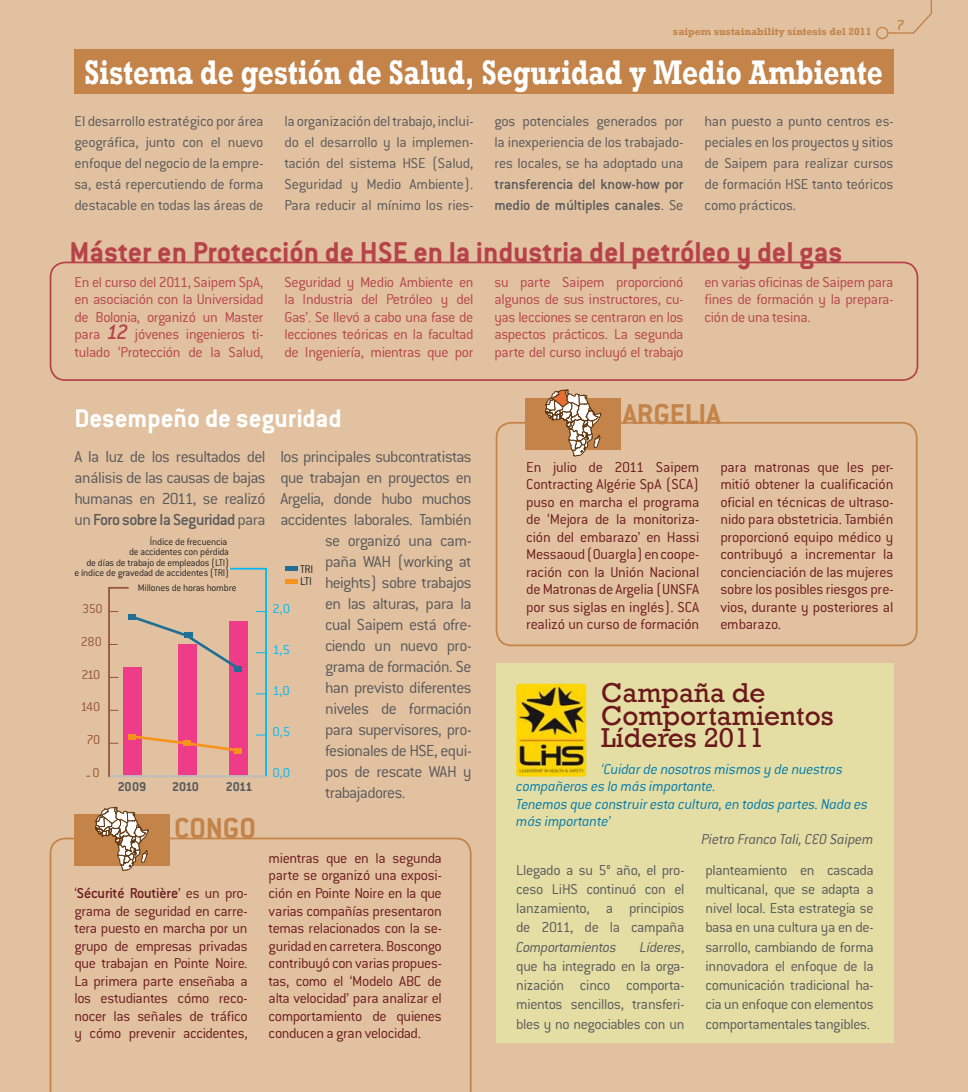
<style>
.page{position:relative;width:968px;height:1092px;background:#fff}
.page>*{position:absolute;margin:0;border:0;box-sizing:border-box;transform-origin:0 0}
.t1{font:700 35px "Rockwell";color:#fff;scale:.8 1}
.t2{font:700 31.5px "Conduit ITC Std";color:#b7434a}
.t3{font:700 31.5px "Conduit ITC Std";letter-spacing:-.005em;color:#c38349}
.t4{font:28px/22.8px "Rockwell";color:#6b191c}
.t5{font:700 28px "Conduit ITC Std";color:#fff}
.t6{font:300 17.5px/21px "Conduit ITC Std";letter-spacing:-.035em;color:#58585a;text-align:justify}
.t7{font:300 15.75px/17.5px "Conduit ITC Std";letter-spacing:-.02em;color:#6b191c;text-align:justify}
.t8{font:300 15.75px/19.2px "Conduit ITC Std";letter-spacing:-.02em;color:#58585a;text-align:justify}
.t9{font:300 15.75px/17.5px "Conduit ITC Std";letter-spacing:-.025em;color:#b7434a;text-align:justify}
.t10{font:italic 300 15.75px/17.5px "Conduit ITC Std";letter-spacing:-.01em;color:#007aae}
.t11{font:500 15.75px/21px "Conduit ITC Std";letter-spacing:-.015em;color:#58585a}
.t12{font:italic 300 15.75px "Conduit ITC Std";letter-spacing:-.015em;color:#58585a}
.t13{font:500 15.75px "Conduit ITC Std";color:#c38349}
.t14{font:300 14px "Conduit ITC";letter-spacing:-.035em;color:#955436}
.t15{font:300 14px "Conduit ITC";color:#00b9f2;scale:1.04 1}
.t16{font:700 14px "Conduit ITC";letter-spacing:-.02em;color:#58595b}
.t17{font:300 12.25px/12.2px "Conduit ITC";letter-spacing:-.02em;color:#231f20}
.t18{font:300 10.5px/10.5px "Conduit ITC";letter-spacing:-.015em;color:#231f20;text-align:right}
.t19{font:700 10.5px "Rockwell";color:#c38349}
.s1{font-weight:300}
.s2{font-weight:500;font-style:italic;font-size:22.75px}
.s3{font-weight:500}
.s4{font-style:italic}
</style>
<div class="page">
<div style="left:0;top:0;width:967px;height:1091px;background:#e1c1a0"></div>
<svg style="left:50px;top:261px;width:868px;height:120px"></svg>
<svg style="left:876px;top:0;width:55px;height:39px"></svg>
<div style="left:74px;top:50px;width:819px;height:44px;background:#c38349"></div>
<svg style="left:50px;top:837px;width:421px;height:254px"></svg>
<div style="left:74px;top:814px;width:95px;height:52px;background:#c38349"></div>
<svg style="left:95px;top:806px;width:53px;height:64px"></svg>
<div style="left:285px;top:566px;width:13px;height:5px;background:#1f6f96"></div>
<div style="left:285px;top:578px;width:13px;height:5px;background:#f7931d"></div>
<svg style="left:108px;top:567px;width:159px;height:210px"></svg>
<div style="left:128px;top:614px;width:8px;height:6px;background:#1f6f96"></div>
<div style="left:184px;top:632px;width:8px;height:6px;background:#1f6f96"></div>
<div style="left:234px;top:666px;width:8px;height:6px;background:#1f6f96"></div>
<div style="left:128px;top:733px;width:8px;height:6px;background:#f7931d"></div>
<div style="left:183px;top:740px;width:8px;height:6px;background:#f7931d"></div>
<div style="left:234px;top:747px;width:8px;height:6px;background:#f7931d"></div>
<div style="left:496px;top:662px;width:397px;height:380px;background:#e4dea5"></div>
<img style="left:516px;top:683px;width:70px;height:93px">
<svg style="left:495px;top:422px;width:422px;height:224px"></svg>
<div style="left:525px;top:398px;width:95px;height:52px;background:#c38349"></div>
<svg style="left:545px;top:389px;width:56px;height:68px"></svg>
<p class="t19" style="left:673px;top:25px;width:200px">saipem sustainability síntesis del 2011</p>
<p class="t13" style="left:896px;top:18px;width:10px">7</p>
<h1 class="t1" style="left:84px;top:51px;width:999px">Sistema de gestión de Salud, Seguridad y Medio Ambiente</h1>
<p class="t8" style="left:74px;top:112px;width:190px;line-height:21px">El desarrollo estratégico por área geográfica, junto con el nuevo enfoque del negocio de la empre&shy;sa, está repercutiendo de forma destacable en todas las áreas de</p>
<p class="t8" style="left:284px;top:112px;width:190px;line-height:21px">la organización del trabajo, inclui&shy;do el desarrollo y la implemen&shy;tación del sistema HSE (Salud, Seguridad y Medio Ambiente).<br>Para reducir al mínimo los ries-</p>
<p class="t8" style="left:494px;top:112px;width:190px;line-height:21px">gos potenciales generados por la inexperiencia de los trabajado&shy;res locales, se ha adoptado una</p>
<p class="t8" style="left:704px;top:112px;width:190px;line-height:21px">han puesto a punto centros es&shy;peciales en los proyectos y sitios de Saipem para realizar cursos de formación HSE tanto teóricos como prácticos.</p>
<p class="t11" style="left:494px;top:175px;width:190px">transferencia del know-how por medio de múltiples canales<span class="s1">. Se</span></p>
<h2 class="t2" style="left:69px;top:239px;width:774px">Máster en Protección de HSE en la industria del petróleo y del gas</h2>
<p class="t9" style="left:74px;top:274px;width:190px">En el curso del 2011, Saipem SpA, en asociación con la Universidad de Bolonia, organizó un Master para <span class="s2">12</span> jóvenes ingenieros ti&shy;tulado ‘Protección de la Salud,</p>
<p class="t9" style="left:284px;top:274px;width:190px">Seguridad y Medio Ambiente en la Industria del Petróleo y del Gas’. Se llevó a cabo una fase de lecciones teóricas en la facultad de Ingeniería, mientras que por</p>
<p class="t9" style="left:494px;top:274px;width:190px">su parte Saipem proporcionó algunos de sus instructores, cu&shy;yas lecciones se centraron en los aspectos prácticos. La segunda parte del curso incluyó el trabajo</p>
<p class="t9" style="left:704px;top:274px;width:190px">en varias oficinas de Saipem para fines de formación y la prepara&shy;ción de una tesina.</p>
<h3 class="t5" style="left:74px;top:406px;width:269px">Desempeño de seguridad</h3>
<p class="t6" style="left:74px;top:447px;width:192px">A la luz de los resultados del análisis de las causas de bajas humanas en 2011, se realizó un <span class="s3">Foro sobre la Seguridad</span> para</p>
<p class="t6" style="left:280px;top:447px;width:192px">los principales subcontratistas</p>
<p class="t6" style="left:280px;top:468px;width:192px">que trabajan en proyectos en</p>
<p class="t6" style="left:280px;top:489px;width:192px">Argelia, donde hubo muchos</p>
<p class="t6" style="left:280px;top:510px;width:193px">accidentes laborales. También</p>
<p class="t6" style="left:325px;top:531px;width:148px">se organizó una cam-</p>
<p class="t6" style="left:325px;top:552px;width:148px">paña WAH (working at</p>
<p class="t6" style="left:325px;top:573px;width:148px">heights) sobre trabajos</p>
<p class="t6" style="left:325px;top:594px;width:148px">en las alturas, para la</p>
<p class="t6" style="left:325px;top:615px;width:148px">cual Saipem está ofre-</p>
<p class="t6" style="left:325px;top:636px;width:148px">ciendo un nuevo pro-</p>
<p class="t6" style="left:325px;top:657px;width:148px">grama de formación. Se</p>
<p class="t6" style="left:325px;top:678px;width:148px">han previsto diferentes</p>
<p class="t6" style="left:325px;top:699px;width:148px">niveles de formación</p>
<p class="t6" style="left:325px;top:720px;width:148px">para supervisores, pro-</p>
<p class="t6" style="left:325px;top:741px;width:148px">fesionales de HSE, equi-</p>
<p class="t6" style="left:325px;top:762px;width:148px">pos de rescate WAH y</p>
<p class="t6" style="left:325px;top:783px;width:82px">trabajadores.</p>
<p class="t18" style="left:74px;top:537px;width:156px">Índice de frecuencia<br>de accidentes con pérdida<br>de días de trabajo de empleados (LTI)<br>e índice de gravedad de accidentes (TRI)</p>
<p class="t17" style="left:300px;top:563px;width:15px">TRI<br>LTI</p>
<p class="t18" style="left:138px;top:582px;width:100px">Millones de horas hombre</p>
<p class="t14" style="left:82px;top:602px;width:22px">350</p>
<p class="t15" style="left:272px;top:602px;width:19px">2,0</p>
<p class="t14" style="left:81px;top:635px;width:23px">280</p>
<p class="t15" style="left:272px;top:643px;width:18px">1,5</p>
<p class="t14" style="left:82px;top:668px;width:20px">210</p>
<p class="t15" style="left:272px;top:684px;width:18px">1,0</p>
<p class="t14" style="left:80px;top:701px;width:22px">140</p>
<p class="t15" style="left:272px;top:725px;width:19px">0,5</p>
<p class="t14" style="left:87px;top:734px;width:15px">70</p>
<p class="t14" style="left:92px;top:767px;width:9px">0</p>
<p class="t15" style="left:272px;top:767px;width:19px">0,0</p>
<p class="t16" style="left:118px;top:778px;width:30px">2009</p>
<p class="t16" style="left:172px;top:778px;width:28px">2010</p>
<p class="t16" style="left:226px;top:778px;width:28px">2011</p>
<h2 class="t3" style="left:174px;top:814px;width:83px">CONGO</h2>
<p class="t7" style="left:74px;top:885px;width:175px">‘<span class="s3">Sécurité Routière</span>’ es un pro&shy;grama de seguridad en carre&shy;tera puesto en marcha por un grupo de empresas privadas que trabajan en Pointe Noire.<br>La primera parte enseñaba a los estudiantes cómo reco&shy;nocer las señales de tráfico y cómo prevenir accidentes,</p>
<p class="t7" style="left:268px;top:850px;width:175px">mientras que en la segunda parte se organizó una exposi&shy;ción en Pointe Noire en la que varias compañías presentaron temas relacionados con la se&shy;guridad en carretera. Boscongo contribuyó con varias propues&shy;tas, como el ‘Modelo ABC de alta velocidad’ para analizar el comportamiento de quienes conducen a gran velocidad.</p>
<h2 class="t3" style="left:622px;top:400px;width:99px">ARGELIA</h2>
<p class="t7" style="left:526px;top:459px;width:175px">En julio de 2011 Saipem Contracting Algérie SpA (SCA) puso en marcha el programa de ‘Mejora de la monitoriza&shy;ción del embarazo’ en Hassi Messaoud (Ouargla) en coope&shy;ración con la Unión Nacional de Matronas de Argelia (UNSFA por sus siglas en inglés). SCA realizó un curso de formación</p>
<p class="t7" style="left:720px;top:459px;width:175px">para matronas que les per&shy;mitió obtener la cualificación oficial en técnicas de ultraso&shy;nido para obstetricia. También proporcionó equipo médico y contribuyó a incrementar la concienciación de las mujeres sobre los posibles riesgos pre&shy;vios, durante y posteriores al embarazo.</p>
<h3 class="t4" style="left:601px;top:680px;width:234px">Campaña de<br>Comportamientos<br>Líderes 2011</h3>
<p class="t10" style="left:516px;top:761px;width:353px;text-indent:85px">‘Cuidar de nosotros mismos y de nuestros compañeros es lo más importante.<br>Tenemos que construir esta cultura, en todas partes. Nada es más importante’</p>
<p class="t12" style="left:701px;top:832px;width:174px">Pietro Franco Tali, CEO Saipem</p>
<p class="t8" style="left:516px;top:861px;width:170px">Llegado a su 5° año, el pro&shy;ceso LiHS continuó con el lanzamiento, a principios de 2011, de la campaña</p>
<p class="t12" style="left:516px;top:939px;width:102px">Comportamientos</p>
<p class="t8" style="left:516px;top:938px;width:170px;text-indent:123px"><span class="s4">Líderes</span>, que ha integrado en la orga&shy;nización cinco comporta&shy;mientos sencillos, transferi&shy;bles y no negociables con un</p>
<p class="t8" style="left:705px;top:861px;width:170px">planteamiento en cascada multicanal, que se adapta a nivel local. Esta estrategia se basa en una cultura ya en de&shy;sarrollo, cambiando de forma innovadora el enfoque de la comunicación tradicional ha&shy;cia un enfoque con elementos comportamentales tangibles.</p>
</div>
